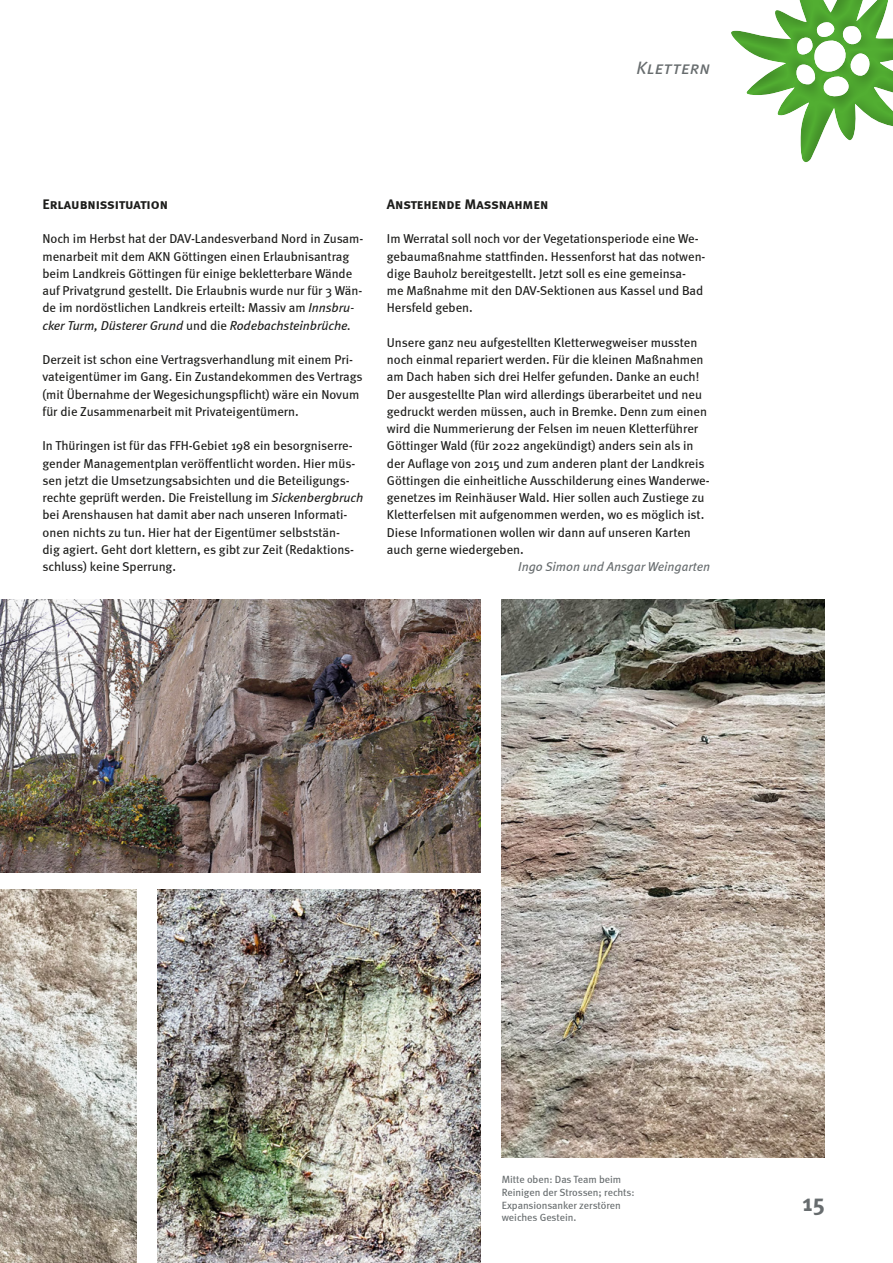
<style>
.page{position:relative;width:893px;height:1263px;background:#fff}
.page>*{position:absolute;margin:0;border:0;box-sizing:border-box;transform-origin:0 0}
.t1{font:24px "Meta Bold Caps";color:#676c6e}
.t2{font:18px "Meta Book Italic Caps";letter-spacing:.02em;color:#676c6e}
.t3{font:14.25px "Meta Bold Caps";color:#1d1d1b}
.t4{font:12.9px/17.2px "Meta";letter-spacing:-.005em;color:#1d1d1b}
.t5{font:italic 12.9px "Meta";letter-spacing:-.005em;color:#676c6e}
.t6{font:10.5px/12.8px "Meta";letter-spacing:-.005em;color:#676c6e}
.s1{font-style:italic}
</style>
<div class="page">
<div style="left:727px;top:0;width:166px;height:165px;background:#1d1d1b;opacity:.25"></div>
<img style="left:157px;top:889px;width:323px;height:374px">
<img style="left:0;top:889px;width:136px;height:374px">
<img style="left:502px;top:599px;width:323px;height:559px">
<img style="left:0;top:599px;width:480px;height:273px">
<h2 class="t2" style="left:636px;top:57px;width:75px">Klettern</h2>
<p class="t3" style="left:43px;top:195px;width:127px">Erlaubnissituation</p>
<p class="t4" style="left:43px;top:230px;width:322px">Noch im Herbst hat der DAV-Landesverband Nord in Zusam&shy;menarbeit mit dem AKN Göttingen einen Erlaubnisantrag beim Landkreis Göttingen für einige bekletterbare Wände auf Privatgrund gestellt. Die Erlaubnis wurde nur für 3 Wän&shy;de im nordöstlichen Landkreis erteilt: Massiv am <span class="s1">Innsbru&shy;cker Turm, Düsterer Grund</span> und die <span class="s1">Rodebachsteinbrüche.</span></p>
<p class="t4" style="left:43px;top:351px;width:322px">Derzeit ist schon eine Vertragsverhandlung mit einem Pri&shy;vateigentümer im Gang. Ein Zustandekommen des Vertrags (mit Übernahme der Wegesichungspflicht) wäre ein Novum für die Zusammenarbeit mit Privateigentümern.</p>
<p class="t4" style="left:43px;top:437px;width:322px">In Thüringen ist für das FFH-Gebiet 198 ein besorgniserre&shy;gender Managementplan veröffentlicht worden. Hier müs&shy;sen jetzt die Umsetzungsabsichten und die Beteiligungs&shy;rechte geprüft werden. Die Freistellung im <span class="s1">Sickenbergbruch </span>bei Arenshausen hat damit aber nach unseren Informati&shy;onen nichts zu tun. Hier hat der Eigentümer selbststän-<br>dig agiert. Geht dort klettern, es gibt zur Zeit (Redaktions&shy;schluss) keine Sperrung.</p>
<p class="t3" style="left:387px;top:195px;width:163px">Anstehende Maßnahmen</p>
<p class="t4" style="left:387px;top:230px;width:320px">Im Werratal soll noch vor der Vegetationsperiode eine We&shy;gebaumaßnahme stattfinden. Hessenforst hat das notwen&shy;dige Bauholz bereitgestellt. Jetzt soll es eine gemeinsa&shy;me Maßnahme mit den DAV-Sektionen aus Kassel und Bad Hersfeld geben.</p>
<p class="t4" style="left:387px;top:334px;width:324px">Unsere ganz neu aufgestellten Kletterwegweiser mussten noch einmal repariert werden. Für die kleinen Maßnahmen am Dach haben sich drei Helfer gefunden. Danke an euch!<br>Der ausgestellte Plan wird allerdings überarbeitet und neu gedruckt werden müssen, auch in Bremke. Denn zum einen wird die Nummerierung der Felsen im neuen Kletterführer Göttinger Wald (für 2022 angekündigt) anders sein als in der Auflage von 2015 und zum anderen plant der Landkreis Göttingen die einheitliche Ausschilderung eines Wanderwe&shy;genetzes im Reinhäuser Wald. Hier sollen auch Zustiege zu Kletterfelsen mit aufgenommen werden, wo es möglich ist.<br>Diese Informationen wollen wir dann auf unseren Karten auch gerne wiedergeben.</p>
<p class="t5" style="left:518px;top:559px;width:193px">Ingo Simon und Ansgar Weingarten</p>
<p class="t6" style="left:502px;top:1173px;width:134px">Mitte oben: Das Team beim<br>Reinigen der Strossen; rechts:<br>Expansionsanker zerstören weiches Gestein.</p>
<h1 class="t1" style="left:803px;top:1188px;width:24px">15</h1>
</div>
